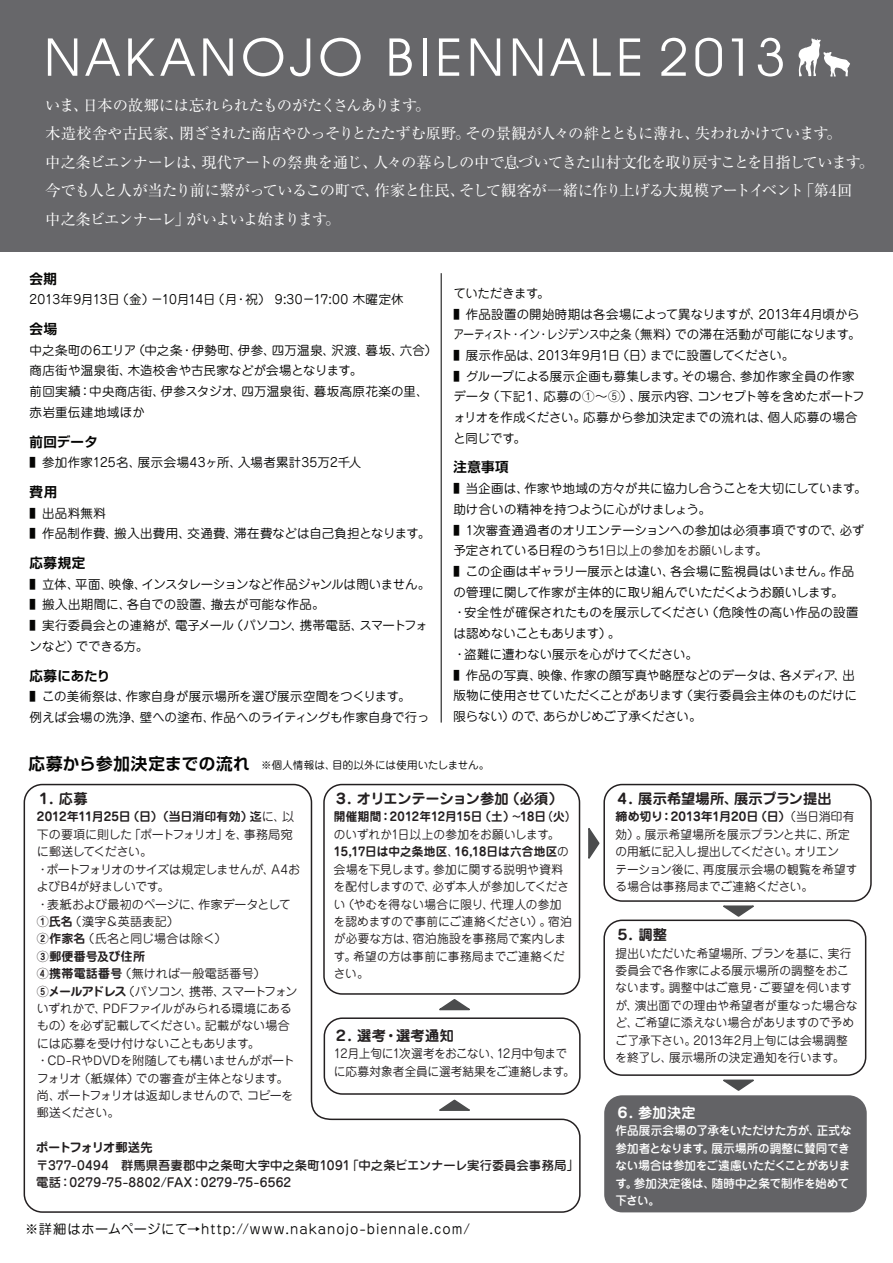
<style>
.page{position:relative;width:893px;height:1263px;background:#fff}
.page>*{position:absolute;margin:0;border:0;box-sizing:border-box;transform-origin:0 0}
.t1{font:52.95px "Advantage";letter-spacing:.09em;color:#fff;scale:1.05 1}
.t2{font:15.3px/28.5px "Ryumin Pro";letter-spacing:-.045em;color:#fff}
.t3{font:700 14.25px "Jun 501 Pro";letter-spacing:.005em;color:#231f20}
.t4{font:700 14.25px "Jun 501 Pro";letter-spacing:-.025em;color:#231f20}
.t5{font:700 14.25px "Jun 501 Pro";color:#fff}
.t6{font:700 13.5px "Shin Go Pro De";letter-spacing:.03em;color:#050504}
.t7{font:13.2px "Jun 201 Pro";letter-spacing:.075em;color:#050504}
.t8{font:12.45px/20.7px "Jun 201 Pro";letter-spacing:.005em;color:#050504;scale:.5 1}
.t9{font:12.45px/20.7px "Jun 201 Pro";letter-spacing:.005em;color:#050504}
.t10{font:12.45px/20.7px "Jun 201 Pro";letter-spacing:.025em;color:#050504}
.t11{font:12.45px "Jun 201 Pro";letter-spacing:-.02em;color:#050504}
.t12{font:500 12.3px/17.4px "Jun 34 Pro";letter-spacing:.01em;color:#231f20}
.t13{font:700 12.3px "Jun 501 Pro";letter-spacing:-.065em;color:#231f20}
.t14{font:12px/17.4px "Jun 201 Pro";color:#231f20}
.t15{font:700 12px "Jun 501 Pro";color:#231f20}
.t16{font:500 12px/17.4px "Jun 34 Pro";letter-spacing:-.015em;color:#fff}
.t17{font:12px/17.4px "Jun 201 Pro";letter-spacing:-.02em;color:#231f20}
.t18{font:10.5px "Jun 201 Pro";letter-spacing:.01em;color:#050504}
.s1{font-size:12.45px;color:#050504}
.s2{font-family:"Shin Go Pro De";font-weight:700;font-size:16.5px}
.s3{font-family:"Jun 201 Pro";font-weight:400}
.s4{font-family:"Jun 501 Pro";font-weight:700}
</style>
<div class="page">
<div style="left:0;top:0;width:893px;height:251px;background:#67676a"></div>
<svg style="left:798px;top:38px;width:52px;height:39px"></svg>
<hr style="left:441px;top:273px;width:1px;height:450px;background:#030303">
<svg style="left:23px;top:783px;width:558px;height:430px"></svg>
<div style="left:324px;top:1017px;width:257px;height:78px;border:2px solid #231f20;border-radius:18px"></div>
<div style="left:604px;top:1095px;width:263px;height:117px;background:#636366;border-radius:18px"></div>
<div style="left:323px;top:784px;width:257px;height:211px;border:2px solid #231f20;border-radius:18px"></div>
<div style="left:603px;top:784px;width:269px;height:118px;border:2px solid #231f20;border-radius:18px"></div>
<div style="left:603px;top:919px;width:263px;height:157px;border:2px solid #231f20;border-radius:18px"></div>
<svg style="left:588px;top:828px;width:12px;height:31px"></svg>
<svg style="left:723px;top:905px;width:31px;height:12px"></svg>
<svg style="left:723px;top:1079px;width:31px;height:12px"></svg>
<svg style="left:435px;top:1098px;width:36px;height:14px"></svg>
<svg style="left:435px;top:998px;width:36px;height:13px"></svg>
<h1 class="t1" style="left:44px;top:25px;width:708px">NAKANOJO BIENNALE 2013</h1>
<p class="t2" style="left:45px;top:90px;width:830px">いま、日本の故郷には忘れられたものがたくさんあります。<br>木造校舎や古民家、閉ざされた商店やひっそりとたたずむ原野。その景観が人々の絆とともに薄れ、失われかけています。<br>中之条ビエンナーレは、現代アートの祭典を通じ、人々の暮らしの中で息づいてきた山村文化を取り戻すことを目指しています。今でも人と人が当たり前に繋がっているこの町で、作家と住民、そして観客が一緒に作り上げる大規模アートイベント「第4回<br>中之条ビエンナーレ」がいよいよ始まります。</p>
<p class="t6" style="left:30px;top:267px;width:29px">会期</p>
<p class="t11" style="left:30px;top:290px;width:375px">2013年9月13日（金）－10月14日（月・祝） 9:30－17:00 木曜定休</p>
<p class="t6" style="left:30px;top:318px;width:29px">会場</p>
<p class="t10" style="left:30px;top:338px;width:409px">中之条町の6エリア（中之条・伊勢町、伊参、四万温泉、沢渡、暮坂、六合）商店街や温泉街、木造校舎や古民家などが会場となります。<br>前回実績：中央商店街、伊参スタジオ、四万温泉街、暮坂高原花楽の里、赤岩重伝建地域ほか</p>
<p class="t6" style="left:30px;top:430px;width:69px">前回データ</p>
<p class="t8" style="left:30px;top:451px;width:665px">■　参加作家125名、展示会場43ヶ所、入場者累計35万2千人</p>
<p class="t6" style="left:30px;top:481px;width:29px">費用</p>
<p class="t8" style="left:30px;top:501px;width:802px">■　出品料無料<br>■　作品制作費、搬入出費用、交通費、滞在費などは自己負担となります。</p>
<p class="t6" style="left:30px;top:552px;width:57px">応募規定</p>
<p class="t8" style="left:30px;top:572px;width:803px">■　立体、平面、映像、インスタレーションなど作品ジャンルは問いません。■　搬入出期間に、各自での設置、撤去が可能な作品。<br>■　実行委員会との連絡が、電子メール（パソコン、携帯電話、スマートフォンなど）でできる方。</p>
<p class="t6" style="left:30px;top:664px;width:82px">応募にあたり</p>
<p class="t8" style="left:30px;top:685px;width:801px">■　この美術祭は、作家自身が展示場所を選び展示空間をつくります。<br>例えば会場の洗浄、壁への塗布、作品へのライティングも作家自身で行っ</p>
<p class="t9" style="left:453px;top:281px;width:413px">ていただきます。<br>■　作品設置の開始時期は各会場によって異なりますが、2013年4月頃からアーティスト・イン・レジデンス中之条（無料）での滞在活動が可能になります。■　展示作品は、2013年9月1日（日）までに設置してください。<br>■　グループによる展示企画も募集します。その場合、参加作家全員の作家データ（下記１、応募の①～⑤）、展示内容、コンセプト等を含めたポートフォリオを作成ください。応募から参加決定までの流れは、個人応募の場合と同じです。</p>
<p class="t6" style="left:453px;top:456px;width:57px">注意事項</p>
<p class="t8" style="left:453px;top:477px;width:828px">■　当企画は、作家や地域の方々が共に協力し合うことを大切にしています。助け合いの精神を持つように心がけましょう。<br>■　1次審査通過者のオリエンテーションへの参加は必須事項ですので、必ず</p>
<p class="t14" style="left:453px;top:541px;width:316px"><span class="s1">予定されている日程のうち</span>1日以上の参加をお願いします<span class="s1">。</span></p>
<p class="t8" style="left:453px;top:560px;width:812px">■　この企画はギャラリー展示とは違い、各会場に監視員はいません。作品の管理に関して作家が主体的に取り組んでいただくようお願いします。・安全性が確保されたものを展示してください（危険性の高い作品の設置は認めないこともあります）。<br>・盗難に遭わない展示を心がけてください。<br>■　作品の写真、映像、作家の顔写真や略歴などのデータは、各メディア、出版物に使用させていただくことがあります（実行委員会主体のものだけに限らない）ので、あらかじめご了承ください。</p>
<p class="t18" style="left:29px;top:756px;width:462px"><span class="s2">応募から参加決定までの流れ</span> ※個人情報は、目的以外には使用いたしません。</p>
<p class="t3" style="left:37px;top:787px;width:52px">１．応募</p>
<p class="t15" style="left:37px;top:807px;width:259px">2012年11月25日（日）（当日消印有効）迄<span class="s3">に、以</span></p>
<p class="t14" style="left:37px;top:824px;width:265px">下の要項に則した「ポートフォリオ」を、事務局宛に郵送してください。<br>・ポートフォリオのサイズは規定しませんが、A4およびB4が好ましいです。<br>・表紙および最初のページに、作家データとして<br><span class="s4">①氏名</span>（漢字＆英語表記）<br><span class="s4">②作家名</span>（氏名と同じ場合は除く）</p>
<p class="t15" style="left:37px;top:947px;width:110px">③郵便番号及び住所</p>
<p class="t14" style="left:37px;top:963px;width:262px"><span class="s4">④携帯電話番号</span>（無ければ一般電話番号）<br><span class="s4">⑤メールアドレス</span>（パソコン、携帯、スマートフォンいずれかで、PDFファイルがみられる環境にあるもの）を必ず記載してください。記載がない場合には応募を受け付けないこともあります。・CD-RやDVDを附随しても構いませんがポートフォリオ（紙媒体）での審査が主体となります。尚、ポートフォリオは返却しませんので、コピーを郵送ください。</p>
<p class="t4" style="left:334px;top:787px;width:230px">３．オリエンテーション参加（必須）</p>
<p class="t15" style="left:334px;top:807px;width:242px">開催期間：2012年12月15日（土）～18日（火）</p>
<p class="t14" style="left:334px;top:824px;width:227px">のいずれか1日以上の参加をお願いします。</p>
<p class="t15" style="left:334px;top:842px;width:236px">15,17日は中之条地区<span class="s3">、</span>16,18日は六合地区<span class="s3">の</span></p>
<p class="t14" style="left:334px;top:859px;width:240px">会場を下見します。参加に関する説明や資料を配付しますので、必ず本人が参加してください（やむを得ない場合に限り、代理人の参加を認めますので事前にご連絡ください）。宿泊が必要な方は、宿泊施設を事務局で案内します。希望の方は事前に事務局までご連絡ください。</p>
<p class="t3" style="left:334px;top:1024px;width:121px">２．選考・選考通知</p>
<p class="t17" style="left:334px;top:1043px;width:242px">12月上旬に1次選考をおこない、12月中旬までに応募対象者全員に選考結果をご連絡します。</p>
<p class="t13" style="left:36px;top:1138px;width:118px">ポートフォリオ郵送先</p>
<p class="t12" style="left:36px;top:1155px;width:544px">〒377-0494　群馬県吾妻郡中之条町大字中之条町1091「中之条ビエンナーレ実行委員会事務局」電話：0279-75-8802/FAX：0279-75-6562</p>
<p class="t7" style="left:25px;top:1218px;width:446px">※詳細はホームページにて→http://www.nakanojo-biennale.com/</p>
<p class="t3" style="left:616px;top:787px;width:217px">４．展示希望場所、展示プラン提出</p>
<p class="t15" style="left:616px;top:807px;width:240px">締め切り：2013年1月20日（日）<span class="s3">（当日消印有</span></p>
<p class="t14" style="left:616px;top:824px;width:243px">効）。展示希望場所を展示プランと共に、所定の用紙に記入し提出してください。オリエン<br>テーション後に、再度展示会場の観覧を希望する場合は事務局までご連絡ください。</p>
<p class="t3" style="left:616px;top:923px;width:53px">５．調整</p>
<p class="t14" style="left:616px;top:943px;width:244px">提出いただいた希望場所、プランを基に、実行委員会で各作家による展示場所の調整をおこないます。調整中はご意見・ご要望を伺いますが、演出面での理由や希望者が重なった場合など、ご希望に添えない場合がありますので予めご了承下さい。2013年2月上旬には会場調整を終了し、展示場所の決定通知を行います。</p>
<p class="t5" style="left:616px;top:1101px;width:82px">６．参加決定</p>
<p class="t16" style="left:616px;top:1121px;width:238px">作品展示会場の了承をいただけた方が、正式な参加者となります。展示場所の調整に賛同できない場合は参加をご遠慮いただくことがあります。参加決定後は、随時中之条で制作を始めて下さい。</p>
</div>
